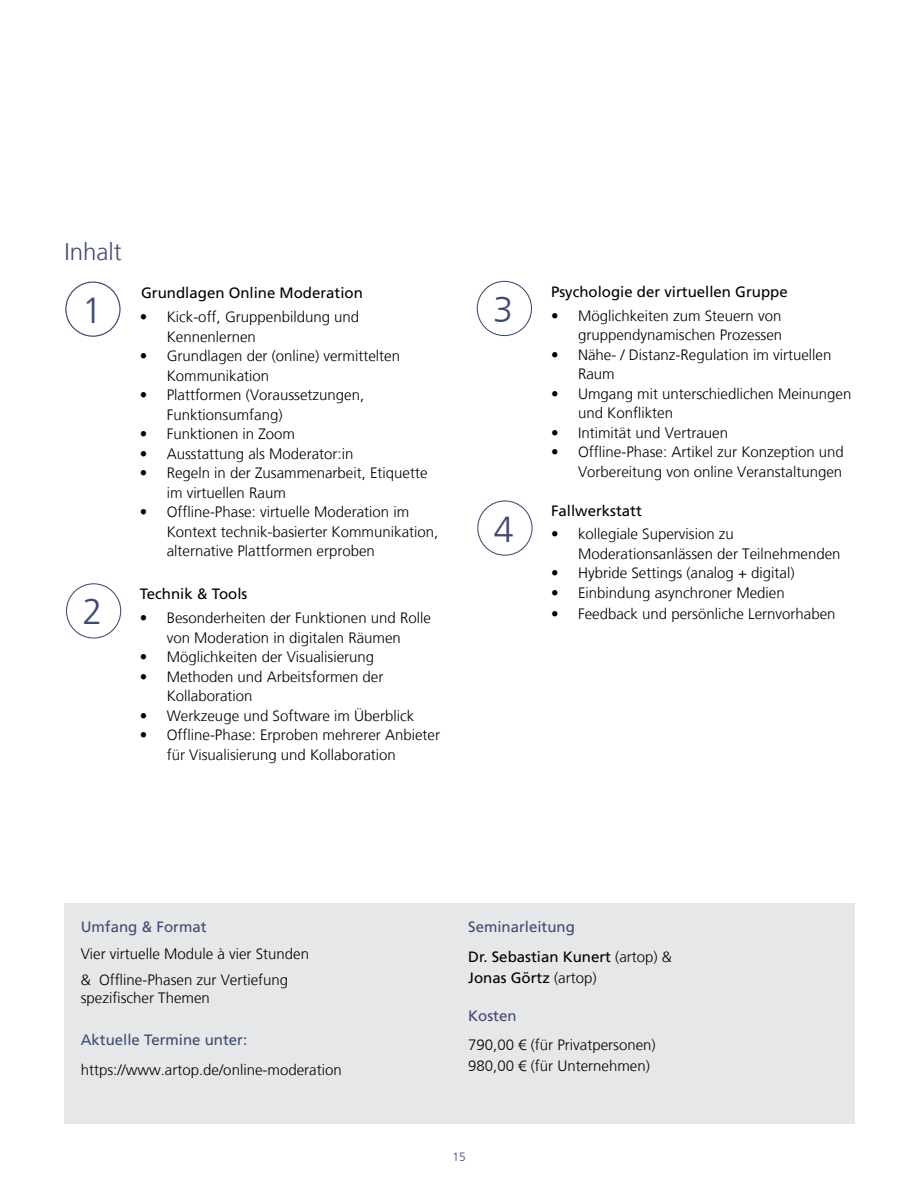
<style>
.page{position:relative;width:918px;height:1188px;background:#fff}
.page>*{position:absolute;margin:0;border:0;box-sizing:border-box;transform-origin:0 0}
.t1{font:300 36px "Frutiger LT";color:#3d4975}
.t2{font:300 24px "Frutiger LT";color:#3d4975}
.t3{font:300 15px/19.5px "Frutiger LT";color:#000}
.t4{font:15px/29.5px "Frutiger LT Com";color:#000}
.t5{font:15px "Frutiger LT Com";color:#3d4975}
.t6{font:300 12px "Frutiger LT";color:#3d4975}
.s1{color:#3d4975}
.s2{font-family:"Frutiger LT";font-weight:300}
</style>
<div class="page">
<div style="left:65px;top:282px;width:56px;height:55px;border:1px solid #3d4975;border-radius:50%"></div>
<div style="left:66px;top:583px;width:55px;height:56px;border:1px solid #3d4975;border-radius:50%"></div>
<div style="left:477px;top:281px;width:55px;height:55px;border:1px solid #3d4975;border-radius:50%"></div>
<div style="left:477px;top:500px;width:56px;height:56px;border:1px solid #3d4975;border-radius:50%"></div>
<div style="left:64px;top:904px;width:791px;height:220px;background:#e6e7e8"></div>
<h2 class="t2" style="left:65px;top:238px;width:59px">Inhalt</h2>
<h1 class="t1" style="left:82px;top:290px;width:22px">1</h1>
<h1 class="t1" style="left:83px;top:592px;width:22px">2</h1>
<p class="t4" style="left:141px;top:278px;width:223px">Grundlagen Online Moderation</p>
<p class="t3" style="left:167px;top:307px;width:194px;text-indent:-27px">• Kick-off, Gruppenbildung und<br>Kennenlernen</p>
<p class="t3" style="left:167px;top:346px;width:235px;text-indent:-27px">• Grundlagen der (online) vermittelten<br>Kommunikation</p>
<p class="t3" style="left:167px;top:385px;width:199px;text-indent:-27px">• Plattformen (Voraussetzungen,<br>Funktionsumfang)</p>
<p class="t3" style="left:140px;top:424px;width:157px">• Funktionen in Zoom</p>
<p class="t3" style="left:140px;top:444px;width:215px">• Ausstattung als Moderator:in</p>
<p class="t3" style="left:167px;top:463px;width:262px;text-indent:-27px">• Regeln in der Zusammenarbeit, Etiquette im virtuellen Raum</p>
<p class="t3" style="left:167px;top:502px;width:273px;text-indent:-27px">• Offline-Phase: virtuelle Moderation im<br>Kontext technik-basierter Kommunikation, alternative Plattformen erproben</p>
<p class="t4" style="left:140px;top:579px;width:109px">Technik &amp; Tools</p>
<p class="t3" style="left:140px;top:608px;width:293px;text-align:center">• Besonderheiten der Funktionen und Rolle von Moderation in digitalen Räumen</p>
<p class="t3" style="left:140px;top:647px;width:236px">• Möglichkeiten der Visualisierung</p>
<p class="t3" style="left:167px;top:667px;width:218px;text-indent:-27px">• Methoden und Arbeitsformen der<br>Kollaboration</p>
<p class="t3" style="left:140px;top:706px;width:276px">• Werkzeuge und Software im Überblick</p>
<p class="t3" style="left:167px;top:725px;width:275px;text-indent:-27px">• Offline-Phase: Erproben mehrerer Anbieter für Visualisierung und Kollaboration</p>
<h1 class="t1" style="left:493px;top:289px;width:22px">3</h1>
<h1 class="t1" style="left:494px;top:509px;width:22px">4</h1>
<p class="t4" style="left:551px;top:277px;width:238px">Psychologie der virtuellen Gruppe</p>
<p class="t3" style="left:551px;top:306px;width:233px;text-align:right">• Möglichkeiten zum Steuern von gruppendynamischen Prozessen</p>
<p class="t3" style="left:578px;top:345px;width:255px;text-indent:-27px">• Nähe- / Distanz-Regulation im virtuellen<br>Raum</p>
<p class="t3" style="left:578px;top:384px;width:275px;text-indent:-27px">• Umgang mit unterschiedlichen Meinungen und Konflikten</p>
<p class="t3" style="left:551px;top:423px;width:178px">• Intimität und Vertrauen</p>
<p class="t3" style="left:551px;top:442px;width:294px;text-align:right">• Offline-Phase: Artikel zur Konzeption und<br>Vorbereitung von online Veranstaltungen</p>
<p class="t4" style="left:551px;top:496px;width:92px">Fallwerkstatt</p>
<p class="t3" style="left:578px;top:525px;width:264px;text-indent:-27px">• kollegiale Supervision zu<br>Moderationsanlässen der Teilnehmenden</p>
<p class="t3" style="left:551px;top:564px;width:245px">• Hybride Settings (analog + digital)</p>
<p class="t3" style="left:551px;top:583px;width:235px">• Einbindung asynchroner Medien</p>
<p class="t3" style="left:551px;top:604px;width:286px">• Feedback und persönliche Lernvorhaben</p>
<p class="t5" style="left:81px;top:918px;width:127px">Umfang &amp; Format</p>
<p class="t3" style="left:81px;top:940px;width:230px;line-height:26.5px">Vier virtuelle Module à vier Stunden &amp; Offline-Phasen zur Vertiefung</p>
<p class="t3" style="left:81px;top:988px;width:131px">spezifischer Themen</p>
<p class="t5" style="left:81px;top:1031px;width:168px">Aktuelle Termine unter:</p>
<p class="t3" style="left:81px;top:1060px;width:262px">https://www.artop.de/online-moderation</p>
<p class="t4" style="left:468px;top:912px;width:205px"><span class="s1">Seminarleitung<br></span>Dr. Sebastian Kunert <span class="s2">(artop) &amp;</span></p>
<p class="t4" style="left:468px;top:963px;width:130px">Jonas Görtz <span class="s2">(artop)</span></p>
<p class="t5" style="left:468px;top:1007px;width:50px">Kosten</p>
<p class="t3" style="left:468px;top:1035px;width:189px;line-height:21px">790,00 € (für Privatpersonen)<br>980,00 € (für Unternehmen)</p>
<p class="t6" style="left:453px;top:1150px;width:15px">15</p>
</div>
